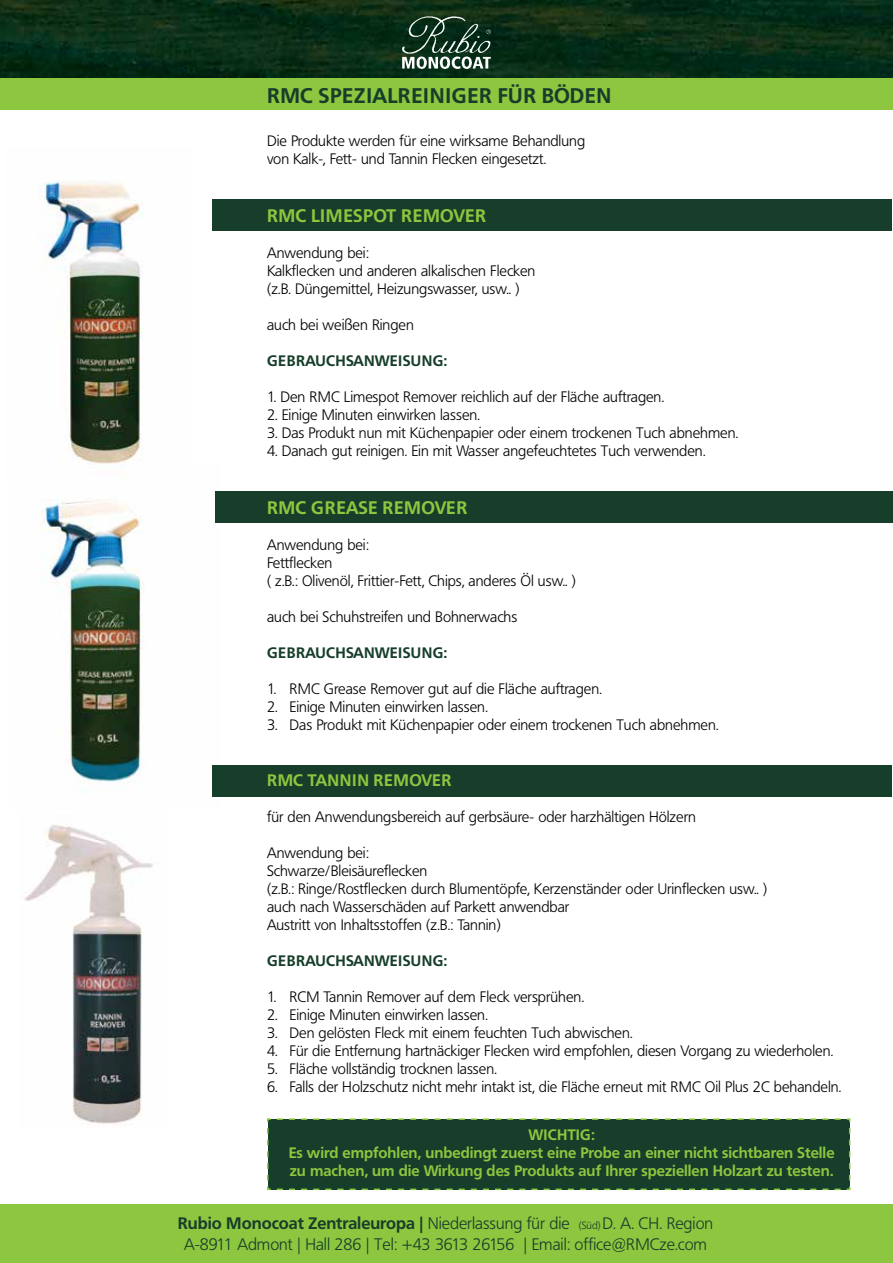
<style>
.page{position:relative;width:893px;height:1263px;background:#fff}
.page>*{position:absolute;margin:0;border:0;box-sizing:border-box;transform-origin:0 0}
.t1{font:700 21px "Frutiger BQ";letter-spacing:.02em;color:#163e2a}
.t2{font:700 18px "Frutiger BQ";letter-spacing:.04em;color:#8dc63f}
.t3{font:300 16.5px/21px "Frutiger BQ";color:#163e2a;text-align:center}
.t4{font:700 16.5px "Frutiger BQ";letter-spacing:.04em;color:#8dc63f}
.t5{font:300 15px/18px "Frutiger BQ";color:#000}
.t6{font:700 15px/18px "Frutiger BQ";color:#8dc63f;text-align:center}
.t7{font:700 15px "Frutiger BQ";letter-spacing:.02em;color:#163e2a}
.s1{font-weight:700}
.s2{font-size:10.5px}
</style>
<div class="page">
<img style="left:24px;top:824px;width:129px;height:301px">
<img style="left:40px;top:491px;width:176px;height:301px">
<img style="left:39px;top:181px;width:104px;height:283px">
<div style="left:212px;top:199px;width:679px;height:32px;background:#163e2a"></div>
<div style="left:216px;top:491px;width:677px;height:32px;background:#163e2a"></div>
<div style="left:212px;top:765px;width:679px;height:32px;background:#163e2a"></div>
<div style="left:0;top:78px;width:893px;height:32px;background:#8dc63f"></div>
<div style="left:0;top:1204px;width:893px;height:59px;background:#8dc63f"></div>
<div style="left:267px;top:1118px;width:584px;height:73px;background:#163e2a"></div>
<img style="left:0;top:0;width:893px;height:78px">
<img style="left:400px;top:16px;width:93px;height:54px">
<h1 class="t1" style="left:267px;top:83px;width:144px">RMC Spezialreiniger</h1>
<h1 class="t1" style="left:498px;top:83px;width:115px">für BÖDEN</h1>
<p class="t5" style="left:267px;top:132px;width:320px">Die Produkte werden für eine wirksame Behandlung von Kalk-, Fett- und Tannin Flecken eingesetzt.</p>
<p class="t2" style="left:267px;top:205px;width:88px">RMC Limespo</p>
<p class="t2" style="left:386px;top:205px;width:90px">t Remover</p>
<p class="t5" style="left:267px;top:244px;width:270px">Anwendung bei:<br>Kalkflecken und anderen alkalischen Flecken (z.B. Düngemittel, Heizungswasser, usw.. )</p>
<p class="t5" style="left:267px;top:316px;width:148px">auch bei weißen Ringen</p>
<p class="t7" style="left:267px;top:352px;width:182px">GEBRAUCHSANWEISUNG:</p>
<p class="t5" style="left:267px;top:388px;width:399px">1. Den RMC Limespot Remover reichlich auf der Fläche auftragen.</p>
<p class="t5" style="left:267px;top:406px;width:215px">2. Einige Minuten einwirken lassen.</p>
<p class="t5" style="left:267px;top:424px;width:473px">3. Das Produkt nun mit Küchenpapier oder einem trockenen Tuch abnehmen.</p>
<p class="t5" style="left:267px;top:442px;width:440px">4. Danach gut reinigen. Ein mit Wasser angefeuchtetes Tuch verwenden.</p>
<p class="t2" style="left:267px;top:497px;width:69px">RMC Grease</p>
<p class="t2" style="left:383px;top:497px;width:75px">Remover</p>
<p class="t5" style="left:267px;top:536px;width:310px">Anwendung bei:<br>Fettflecken<br>( z.B.: Olivenöl, Frittier-Fett, Chips, anderes Öl usw.. )</p>
<p class="t5" style="left:267px;top:608px;width:252px">auch bei Schuhstreifen und Bohnerwachs</p>
<p class="t7" style="left:267px;top:643px;width:182px">GEBRAUCHSANWEISUNG:</p>
<p class="t5" style="left:267px;top:680px;width:337px">1. RMC Grease Remover gut auf die Fläche auftragen.</p>
<p class="t5" style="left:267px;top:698px;width:222px">2. Einige Minuten einwirken lassen.</p>
<p class="t5" style="left:267px;top:716px;width:453px">3. Das Produkt mit Küchenpapier oder einem trockenen Tuch abnehmen.</p>
<p class="t4" style="left:267px;top:770px;width:52px">RMC Tannin</p>
<p class="t4" style="left:374px;top:770px;width:69px">Remover</p>
<p class="t5" style="left:267px;top:807px;width:430px">für den Anwendungsbereich auf gerbsäure- oder harzhältigen Hölzern</p>
<p class="t5" style="left:267px;top:843px;width:502px">Anwendung bei:<br>Schwarze/Bleisäureflecken<br>(z.B.: Ringe/Rostflecken durch Blumentöpfe, Kerzenständer oder Urinflecken usw.. ) auch nach Wasserschäden auf Parkett anwendbar<br>Austritt von Inhaltsstoffen (z.B.: Tannin)</p>
<p class="t7" style="left:267px;top:951px;width:182px">GEBRAUCHSANWEISUNG:</p>
<p class="t5" style="left:267px;top:987px;width:319px">1. RCM Tannin Remover auf dem Fleck versprühen.</p>
<p class="t5" style="left:267px;top:1005px;width:222px">2. Einige Minuten einwirken lassen.</p>
<p class="t5" style="left:267px;top:1023px;width:367px">3. Den gelösten Fleck mit einem feuchten Tuch abwischen.</p>
<p class="t5" style="left:267px;top:1041px;width:568px">4. Für die Entfernung hartnäckiger Flecken wird empfohlen, diesen Vorgang zu wiederholen.</p>
<p class="t5" style="left:267px;top:1059px;width:232px">5. Fläche vollständig trocknen lassen.</p>
<p class="t5" style="left:267px;top:1077px;width:576px">6. Falls der Holzschutz nicht mehr intakt ist, die Fläche erneut mit RMC Oil Plus 2C behandeln.</p>
<p class="t6" style="left:289px;top:1125px;width:547px">WICHTIG:<br>Es wird empfohlen, unbedingt zuerst eine Probe an einer nicht sichtbaren Stelle zu machen, um die Wirkung des Produkts auf Ihrer speziellen Holzart zu testen.</p>
<p class="t3" style="left:178px;top:1213px;width:537px"><span class="s1">Rubio Monocoat Zentraleuropa |</span> Niederlassung für die <span class="s2">(Süd)</span> D. A. CH. Region<br>A-8911 Admont | Hall 286 | Tel: +43 3613 26156 | Email: office@RMCze.com</p>
</div>
